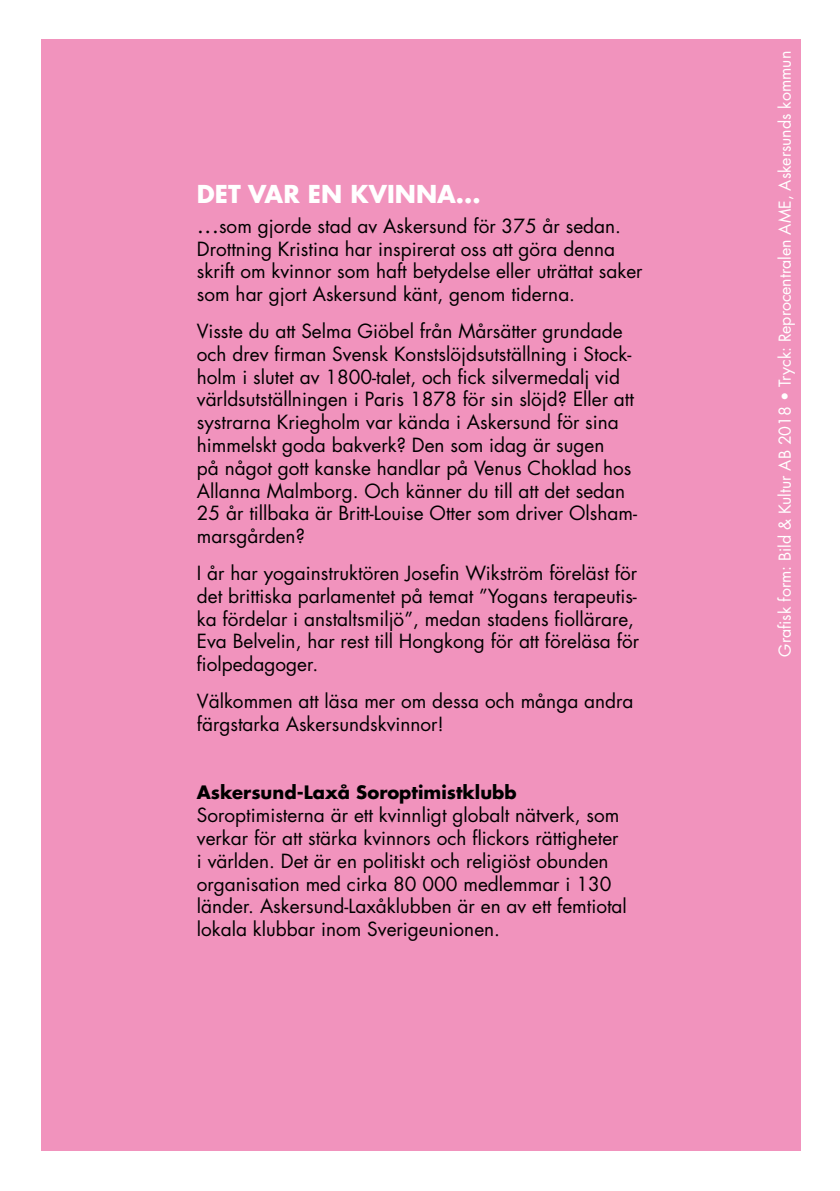
<style>
.page{position:relative;width:840px;height:1191px;background:#fff}
.page>*{position:absolute;margin:0;border:0;box-sizing:border-box;transform-origin:0 0}
.t1{font:700 24px "Futura LT Pro";color:#fff}
.t2{font:19px/22.8px "Futura";color:#000}
.t3{font:700 18px "Futura LT Pro";color:#000}
.t4{font:16px "Futura LT Pro";color:#fff}
.s1{font-family:"Futura LT Pro";font-size:24px}
</style>
<div class="page">
<div style="left:41px;top:40px;width:758px;height:1111px;background:#f193bd"></div>
<p class="t1" style="left:197px;top:175px;width:285px">DET VAR EN KVINNA...</p>
<p class="t2" style="left:197px;top:214px;width:447px"><span class="s1">...</span>som gjorde stad av Askersund för 375 år sedan.<br>Drottning Kristina har inspirerat oss att göra denna skrift om kvinnor som haft betydelse eller uträttat saker som har gjort Askersund känt, genom tiderna.</p>
<p class="t2" style="left:197px;top:319px;width:441px">Visste du att Selma Giöbel från Mårsätter grundade och drev firman Svensk Konstslöjdsutställning i Stock&shy;holm i slutet av 1800-talet, och fick silvermedalj vid världsutställningen i Paris 1878 för sin slöjd? Eller att systrarna Kriegholm var kända i Askersund för sina himmelskt goda bakverk? Den som idag är sugen<br>på något gott kanske handlar på Venus Choklad hos Allanna Malmborg. Och känner du till att det sedan 25 år tillbaka är Britt-Louise Otter som driver Olsham&shy;marsgården?</p>
<p class="t2" style="left:197px;top:561px;width:443px">I år har yogainstruktören Josefin Wikström föreläst för det brittiska parlamentet på temat ”Yogans terapeutis&shy;ka fördelar i anstaltsmiljö”, medan stadens fiollärare, Eva Belvelin, har rest till Hongkong för att föreläsa för fiolpedagoger.</p>
<p class="t2" style="left:197px;top:689px;width:438px">Välkommen att läsa mer om dessa och många andra färgstarka Askersundskvinnor!</p>
<p class="t3" style="left:197px;top:778px;width:321px">Askersund-Laxå Soroptimistklubb</p>
<p class="t2" style="left:197px;top:803px;width:431px">Soroptimisterna är ett kvinnligt globalt nätverk, som verkar för att stärka kvinnors och flickors rättigheter i världen. Det är en politiskt och religiöst obunden organisation med cirka 80 000 medlemmar i 130 länder. Askersund-Laxåklubben är en av ett femtiotal lokala klubbar inom Sverigeunionen.</p>
<p class="t4" style="left:773px;top:656px;width:607px;rotate:-90deg">Grafisk form: Bild &amp; Kultur AB 2018 • Tryck: Reprocentralen AME, Askersunds kommun</p>
</div>
